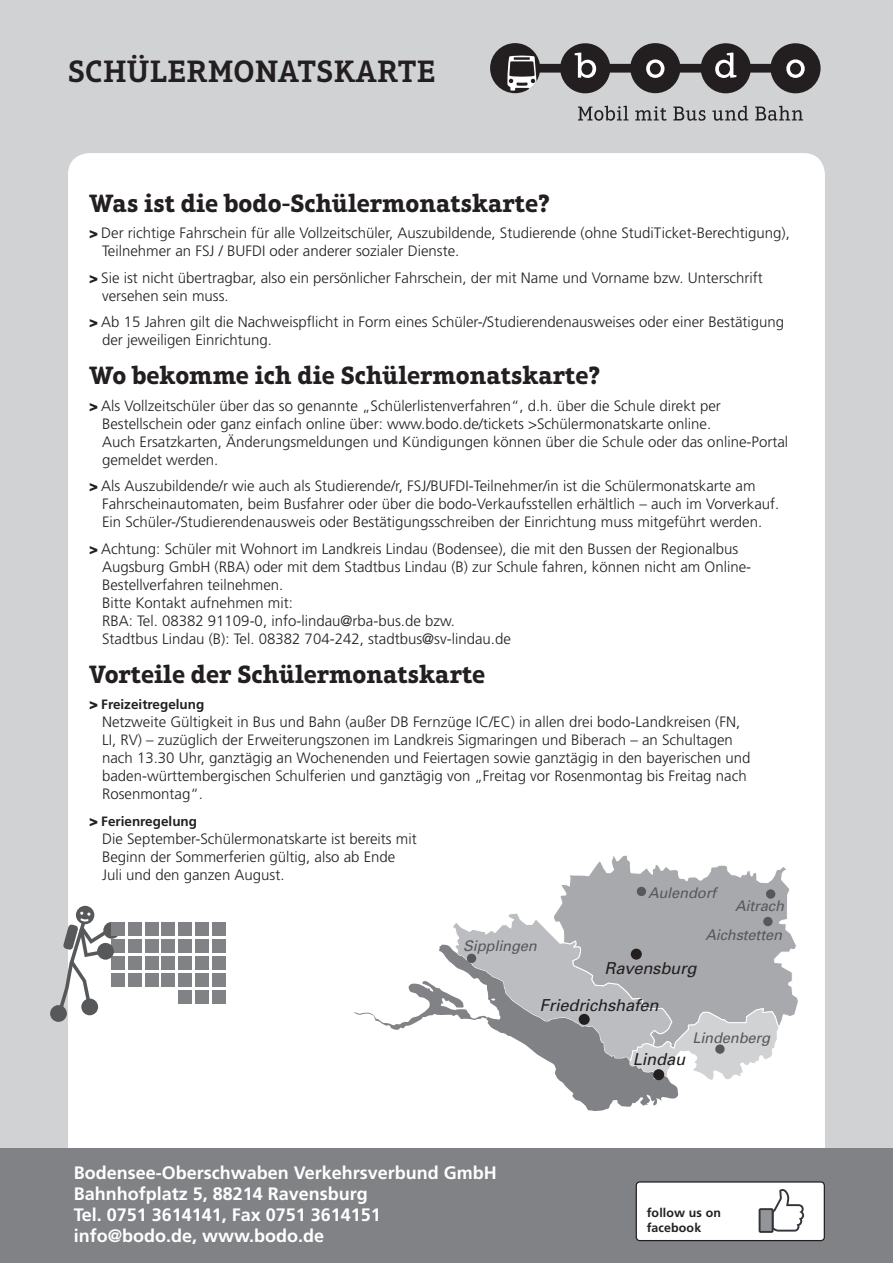
<style>
.page{position:relative;width:893px;height:1263px;background:#d1d2d4}
.page>*{position:absolute;margin:0;border:0;box-sizing:border-box;transform-origin:0 0}
.t1{font:600 31.5px "Aptifer Slab LT Pro";letter-spacing:.01em;color:#231f20}
.t2{font:700 25.5px "Aptifer Slab LT Pro";color:#231f20}
.t3{font:700 18px/21px "Frutiger";color:#fff}
.t4{font:italic 16.5px "Univers";letter-spacing:-.01em;color:#231f20}
.t5{font:300 15px/18px "Frutiger";color:#231f20}
.t6{font:italic 14.7px "Univers";letter-spacing:-.01em;color:#57585a}
.t7{font:700 13.5px "Frutiger";color:#231f20}
.t8{font:700 12.3px/14.9px "Frutiger";letter-spacing:.01em;color:#231f20}
.s1{font-weight:900}
.s2{font-weight:900;font-size:15px}
</style>
<div class="page">
<svg style="left:490px;top:43px;width:331px;height:50px"></svg>
<svg style="left:578px;top:106px;width:50px;height:15px"></svg>
<svg style="left:635px;top:106px;width:32px;height:15px"></svg>
<svg style="left:673px;top:107px;width:33px;height:14px"></svg>
<svg style="left:712px;top:106px;width:36px;height:15px"></svg>
<svg style="left:755px;top:106px;width:48px;height:15px"></svg>
<div style="left:68px;top:153px;width:757px;height:995px;background:#fff"></div>
<div style="left:0;top:1148px;width:893px;height:115px;background:#808285"></div>
<svg style="left:103px;top:922px;width:17px;height:17px"></svg>
<div style="left:50px;top:1005px;width:17px;height:17px;background:#57585a;border-radius:50%"></div>
<div style="left:76px;top:906px;width:18px;height:18px;background:#57585a;border-radius:50%"></div>
<div style="left:212px;top:923px;width:13px;height:13px;background:#808285"></div>
<div style="left:212px;top:939px;width:13px;height:14px;background:#808285"></div>
<div style="left:212px;top:956px;width:13px;height:14px;background:#808285"></div>
<div style="left:212px;top:973px;width:13px;height:13px;background:#808285"></div>
<div style="left:212px;top:990px;width:13px;height:13px;background:#808285"></div>
<div style="left:195px;top:923px;width:14px;height:13px;background:#808285"></div>
<div style="left:195px;top:939px;width:14px;height:14px;background:#808285"></div>
<div style="left:195px;top:956px;width:14px;height:14px;background:#808285"></div>
<div style="left:195px;top:973px;width:14px;height:13px;background:#808285"></div>
<div style="left:195px;top:990px;width:14px;height:13px;background:#808285"></div>
<div style="left:178px;top:923px;width:14px;height:13px;background:#808285"></div>
<div style="left:178px;top:939px;width:14px;height:14px;background:#808285"></div>
<div style="left:178px;top:956px;width:14px;height:14px;background:#808285"></div>
<div style="left:178px;top:973px;width:14px;height:13px;background:#808285"></div>
<div style="left:178px;top:990px;width:14px;height:13px;background:#808285"></div>
<div style="left:162px;top:923px;width:13px;height:13px;background:#808285"></div>
<div style="left:162px;top:939px;width:13px;height:14px;background:#808285"></div>
<div style="left:162px;top:956px;width:13px;height:14px;background:#808285"></div>
<div style="left:162px;top:973px;width:13px;height:13px;background:#808285"></div>
<div style="left:145px;top:923px;width:13px;height:13px;background:#808285"></div>
<div style="left:145px;top:939px;width:13px;height:14px;background:#808285"></div>
<div style="left:145px;top:956px;width:13px;height:14px;background:#808285"></div>
<div style="left:145px;top:973px;width:13px;height:13px;background:#808285"></div>
<div style="left:128px;top:923px;width:14px;height:13px;background:#808285"></div>
<div style="left:128px;top:939px;width:14px;height:14px;background:#808285"></div>
<div style="left:128px;top:956px;width:14px;height:14px;background:#808285"></div>
<div style="left:128px;top:973px;width:14px;height:13px;background:#808285"></div>
<div style="left:111px;top:923px;width:14px;height:13px;background:#808285"></div>
<div style="left:111px;top:939px;width:14px;height:14px;background:#808285"></div>
<div style="left:111px;top:956px;width:14px;height:14px;background:#808285"></div>
<div style="left:111px;top:973px;width:14px;height:13px;background:#808285"></div>
<div style="left:97px;top:943px;width:17px;height:17px;background:#57585a;border-radius:50%"></div>
<svg style="left:55px;top:911px;width:57px;height:107px"></svg>
<div style="left:636px;top:1182px;width:188px;height:58px;background:#fff;border-radius:4px"></div>
<div style="left:636px;top:1181px;width:189px;height:60px;border:1px solid #231f20;border-radius:4px"></div>
<svg style="left:759px;top:1189px;width:45px;height:44px"></svg>
<svg style="left:553px;top:854px;width:246px;height:196px;background:#cccdcf"></svg>
<svg style="left:451px;top:912px;width:329px;height:170px"></svg>
<svg style="left:354px;top:944px;width:325px;height:167px;background:#d0d0d2"></svg>
<div style="left:631px;top:949px;width:11px;height:11px;background:#231f20;border-radius:50%"></div>
<div style="left:637px;top:887px;width:9px;height:9px;background:#57585a;border-radius:50%"></div>
<div style="left:467px;top:954px;width:9px;height:9px;background:#57585a;border-radius:50%"></div>
<div style="left:766px;top:889px;width:9px;height:10px;background:#57585a;border-radius:50%"></div>
<div style="left:715px;top:1044px;width:10px;height:10px;background:#57585a;border-radius:50%"></div>
<div style="left:763px;top:917px;width:10px;height:9px;background:#57585a;border-radius:50%"></div>
<div style="left:653px;top:1069px;width:11px;height:11px;background:#231f20;border-radius:50%"></div>
<div style="left:579px;top:1014px;width:11px;height:11px;background:#231f20;border-radius:50%"></div>
<h1 class="t1" style="left:68px;top:53px;width:369px">SCHÜLERMONATSKARTE</h1>
<h2 class="t2" style="left:89px;top:188px;width:462px">Was ist die bodo-Schülermonatskarte?</h2>
<p class="t5" style="left:102px;top:224px;width:689px;text-indent:-13px"><span class="s1">&gt;</span> Der richtige Fahrschein für alle Vollzeitschüler, Auszubildende, Studierende (ohne StudiTicket-Berechtigung),<br>Teilnehmer an FSJ / BUFDI oder anderer sozialer Dienste.</p>
<p class="t5" style="left:102px;top:268px;width:662px;text-indent:-13px"><span class="s1">&gt;</span> Sie ist nicht übertragbar, also ein persönlicher Fahrschein, der mit Name und Vorname bzw. Unterschrift versehen sein muss.</p>
<p class="t5" style="left:102px;top:313px;width:684px;text-indent:-13px"><span class="s1">&gt;</span> Ab 15 Jahren gilt die Nachweispflicht in Form eines Schüler-/Studierendenausweises oder einer Bestätigung der jeweiligen Einrichtung.</p>
<h2 class="t2" style="left:89px;top:360px;width:513px">Wo bekomme ich die Schülermonatskarte?</h2>
<p class="t5" style="left:102px;top:396px;width:688px;text-indent:-13px"><span class="s1">&gt;</span> Als Vollzeitschüler über das so genannte „Schülerlistenverfahren“, d.h. über die Schule direkt per Bestellschein oder ganz einfach online über: www.bodo.de/tickets &gt;Schülermonatskarte online.<br>Auch Ersatzkarten, Änderungsmeldungen und Kündigungen können über die Schule oder das online-Portal gemeldet werden.</p>
<p class="t5" style="left:102px;top:477px;width:679px;text-indent:-13px"><span class="s1">&gt;</span> Als Auszubildende/r wie auch als Studierende/r, FSJ/BUFDI-Teilnehmer/in ist die Schülermonatskarte am<br>Fahrscheinautomaten, beim Busfahrer oder über die bodo-Verkaufsstellen erhältlich – auch im Vorverkauf.<br>Ein Schüler-/Studierendenausweis oder Bestätigungsschreiben der Einrichtung muss mitgeführt werden.</p>
<p class="t5" style="left:102px;top:539px;width:651px;text-indent:-13px"><span class="s1">&gt;</span> Achtung: Schüler mit Wohnort im Landkreis Lindau (Bodensee), die mit den Bussen der Regionalbus Augsburg GmbH (RBA) oder mit dem Stadtbus Lindau (B) zur Schule fahren, können nicht am Online-Bestellverfahren teilnehmen.<br>Bitte Kontakt aufnehmen mit:<br>RBA: Tel. 08382 91109-0, info-lindau@rba-bus.de bzw.<br>Stadtbus Lindau (B): Tel. 08382 704-242, stadtbus@sv-lindau.de</p>
<h2 class="t2" style="left:89px;top:659px;width:397px">Vorteile der Schülermonatskarte</h2>
<p class="t7" style="left:89px;top:697px;width:117px"><span class="s2">&gt;</span> Freizeitregelung</p>
<p class="t5" style="left:102px;top:713px;width:650px">Netzweite Gültigkeit in Bus und Bahn (außer DB Fernzüge IC/EC) in allen drei bodo-Landkreisen (FN, LI, RV) – zuzüglich der Erweiterungszonen im Landkreis Sigmaringen und Biberach – an Schultagen nach 13.30 Uhr, ganztägig an Wochenenden und Feiertagen sowie ganztägig in den bayerischen und baden-württembergischen Schulferien und ganztägig von „Freitag vor Rosenmontag bis Freitag nach Rosenmontag“.</p>
<p class="t7" style="left:89px;top:813px;width:109px"><span class="s2">&gt;</span> Ferienregelung</p>
<p class="t5" style="left:102px;top:830px;width:316px">Die September-Schülermonatskarte ist bereits mit<br>Beginn der Sommerferien gültig, also ab Ende<br>Juli und den ganzen August.</p>
<p class="t6" style="left:463px;top:937px;width:75px">Sipplingen</p>
<p class="t6" style="left:648px;top:883px;width:70px">Aulendorf</p>
<p class="t6" style="left:735px;top:897px;width:50px">Aitrach</p>
<p class="t6" style="left:705px;top:925px;width:78px">Aichstetten</p>
<p class="t4" style="left:604px;top:958px;width:94px">Ravensburg</p>
<p class="t3" style="left:74px;top:1162px;width:425px">Bodensee-Oberschwaben Verkehrsverbund GmbH Bahnhofplatz 5, 88214 Ravensburg<br>Tel. 0751 3614141, Fax 0751 3614151 info@bodo.de, www.bodo.de</p>
<p class="t4" style="left:540px;top:995px;width:120px">Friedrichshafen</p>
<p class="t4" style="left:633px;top:1049px;width:54px">Lindau</p>
<p class="t6" style="left:692px;top:1028px;width:79px">Lindenberg</p>
<p class="t8" style="left:647px;top:1205px;width:76px">follow us on facebook</p>
</div>
